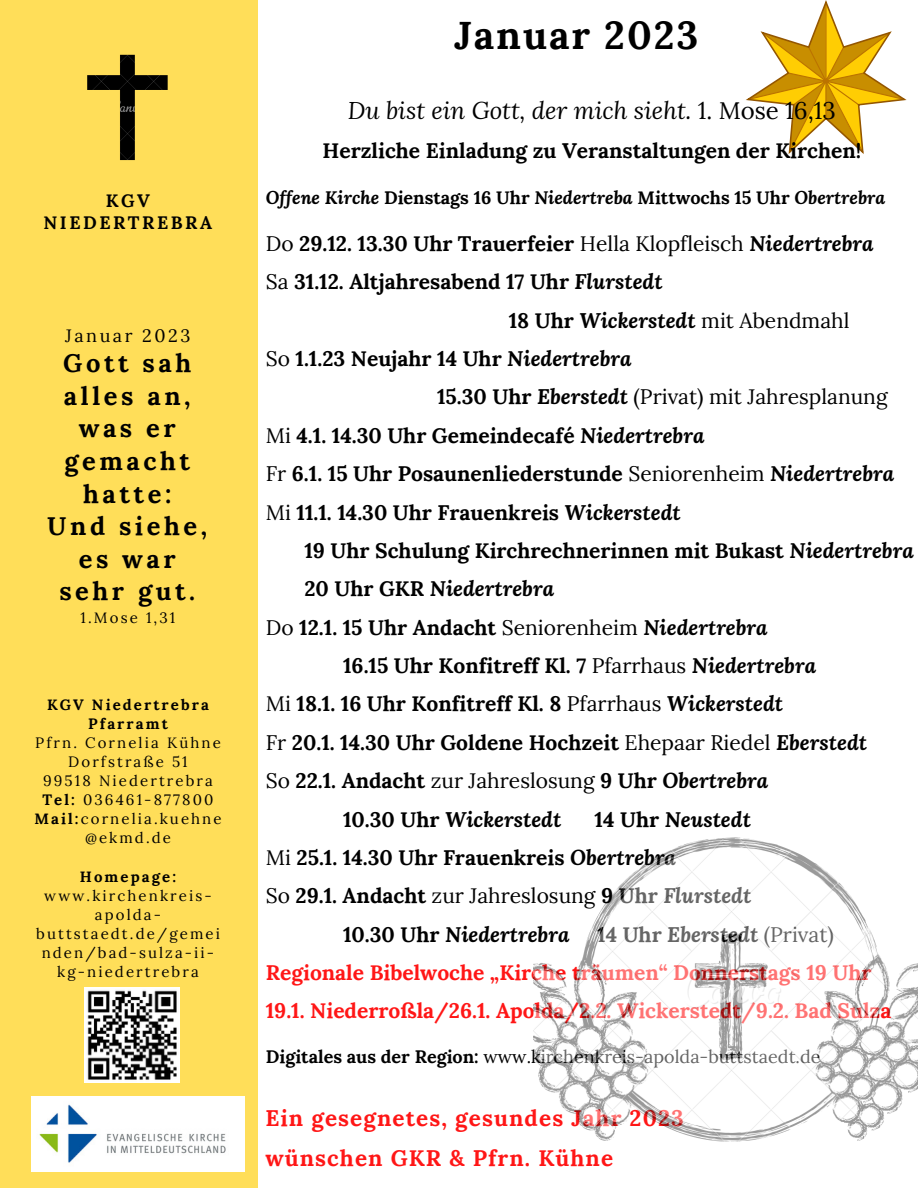
<style>
.page{position:relative;width:918px;height:1188px;background:#fff}
.page>*{position:absolute;margin:0;border:0;box-sizing:border-box;transform-origin:0 0}
.t1{font:700 39px "Lora";letter-spacing:.05em;color:#000}
.t2{font:700 25.5px/32.7px "Lora";letter-spacing:.14em;color:#000;text-align:center}
.t3{font:italic 24px "Lora";color:#000}
.t4{font:700 22.5px/40.5px "Lora";letter-spacing:.05em;color:#ff1616}
.t5{font:700 21px "Lora";color:#000}
.t6{font:21px "Lora";color:#000}
.t7{font:700 21px/38px "Lora";color:#ff1616}
.t8{font:italic 700 21px "Lora";color:#000}
.t9{font:italic 700 18px "Lora";color:#000}
.t10{font:18px "Lora";color:#000}
.t11{font:700 18px/22.5px "Lora";letter-spacing:.14em;color:#000;text-align:center}
.t12{font:18px "Lora";letter-spacing:.14em;color:#000}
.t13{font:15px/19.2px "Lora";letter-spacing:.14em;color:#000;text-align:center}
.t14{font:700 15px/19.2px "Lora";letter-spacing:.14em;color:#000;text-align:center}
.s1{font-weight:700}
.s2{font-style:normal}
.s3{font-weight:400}
.s4{font-style:italic}
.s5{font-weight:700;font-style:italic}
.s6{color:#000}
.s7{font-style:italic;color:#000}
.s8{font-weight:400;color:#000}
</style>
<div class="page">
<svg style="left:746px;top:0;width:161px;height:154px"></svg>
<div style="left:0;top:0;width:258px;height:1188px;background:#ffde59"></div>
<img style="left:87px;top:54px;width:81px;height:107px">
<img style="left:533px;top:837px;width:385px;height:305px">
<img style="left:31px;top:1096px;width:214px;height:76px">
<img style="left:85px;top:988px;width:94px;height:94px">
<p class="t11" style="left:43px;top:189px;width:170px">KGV<br>NIEDERTREBRA</p>
<p class="t12" style="left:65px;top:324px;width:127px">Januar 2023</p>
<p class="t2" style="left:47px;top:346px;width:161px">Gott sah alles an, was er gemacht hatte:<br>Und siehe, es war sehr gut.</p>
<p class="t13" style="left:81px;top:608px;width:96px">1.Mose 1,31</p>
<p class="t14" style="left:47px;top:694px;width:163px">KGV Niedertrebra<br>Pfarramt</p>
<p class="t13" style="left:35px;top:733px;width:189px">Pfrn. Cornelia Kühne<br>Dorfstraße 51<br>99518 Niedertrebra<br><span class="s1">Tel:</span> 036461-877800<br><span class="s1">Mail:</span>cornelia.kuehne @ekmd.de</p>
<p class="t14" style="left:80px;top:867px;width:98px">Homepage:</p>
<p class="t13" style="left:36px;top:886px;width:185px">www.kirchenkreis&shy;apolda&shy;buttstaedt.de/gemei nden/bad-sulza-ii&shy;kg-niedertrebra</p>
<h1 class="t1" style="left:454px;top:9px;width:245px">Januar 2023</h1>
<p class="t3" style="left:348px;top:94px;width:490px">Du bist ein Gott, der mich sieht. <span class="s2">1. Mose 16,13</span></p>
<p class="t5" style="left:323px;top:137px;width:540px">Herzliche Einladung zu Veranstaltungen der Kirchen!</p>
<p class="t9" style="left:266px;top:185px;width:621px">Offene Kirche <span class="s2">Dienstags 16 Uhr</span> Niedertreba <span class="s2">Mittwochs 15 Uhr</span> Obertrebra</p>
<p class="t5" style="left:266px;top:230px;width:610px"><span class="s3">Do</span> 29.12. 13.30 Uhr Trauerfeier <span class="s3">Hella Klopfleisch</span> <span class="s4">Niedertrebra</span></p>
<p class="t5" style="left:266px;top:268px;width:398px"><span class="s3">Sa</span> 31.12. Altjahresabend 17 Uhr <span class="s4">Flurstedt</span></p>
<p class="t6" style="left:509px;top:307px;width:342px"><span class="s1">18 Uhr</span> <span class="s5">Wickerstedt</span> mit Abendmahl</p>
<p class="t5" style="left:266px;top:345px;width:367px"><span class="s3">So</span> 1.1.23 Neujahr 14 Uhr <span class="s4">Niedertrebra</span></p>
<p class="t6" style="left:437px;top:383px;width:452px"><span class="s1">15.30 Uhr</span> <span class="s5">Eberstedt</span> (Privat) mit Jahresplanung</p>
<p class="t5" style="left:266px;top:422px;width:440px"><span class="s3">Mi</span> 4.1. 14.30 Uhr Gemeindecafé <span class="s4">Niedertrebra</span></p>
<p class="t5" style="left:266px;top:460px;width:630px"><span class="s3">Fr</span> 6.1. 15 Uhr Posaunenliederstunde <span class="s3">Seniorenheim</span> <span class="s4">Niedertrebra</span></p>
<p class="t5" style="left:266px;top:498px;width:417px"><span class="s3">Mi</span> 11.1. 14.30 Uhr Frauenkreis <span class="s4">Wickerstedt</span></p>
<p class="t5" style="left:304px;top:537px;width:611px">19 Uhr Schulung Kirchrechnerinnen mit Bukast <span class="s4">Niedertrebra</span></p>
<p class="t8" style="left:304px;top:575px;width:251px"><span class="s2">20 Uhr GKR</span> Niedertrebra</p>
<p class="t5" style="left:266px;top:614px;width:504px"><span class="s3">Do</span> 12.1. 15 Uhr Andacht <span class="s3">Seniorenheim</span> <span class="s4">Niedertrebra</span></p>
<p class="t5" style="left:343px;top:652px;width:475px">16.15 Uhr Konfitreff Kl. 7 <span class="s3">Pfarrhaus</span> <span class="s4">Niedertrebra</span></p>
<p class="t5" style="left:266px;top:690px;width:519px"><span class="s3">Mi</span> 18.1. 16 Uhr Konfitreff Kl. 8 <span class="s3">Pfarrhaus</span> <span class="s4">Wickerstedt</span></p>
<p class="t5" style="left:266px;top:729px;width:603px"><span class="s3">Fr</span> 20.1. 14.30 Uhr Goldene Hochzeit <span class="s3">Ehepaar Riedel</span> <span class="s4">Eberstedt</span></p>
<p class="t6" style="left:266px;top:767px;width:504px">So <span class="s1">22.1. Andacht</span> zur Jahreslosung <span class="s1">9 Uhr</span> <span class="s5">Obertrebra</span></p>
<p class="t8" style="left:343px;top:805px;width:220px"><span class="s2">10.30 Uhr</span> Wickerstedt</p>
<p class="t8" style="left:595px;top:805px;width:158px"><span class="s2">14 Uhr</span> Neustedt</p>
<p class="t5" style="left:266px;top:844px;width:412px"><span class="s3">Mi</span> 25.1. 14.30 Uhr Frauenkreis <span class="s4">Obertrebra</span></p>
<p class="t6" style="left:266px;top:882px;width:487px">So <span class="s1">29.1. Andacht</span> zur Jahreslosung <span class="s1">9 Uhr</span> <span class="s5">Flurstedt</span></p>
<p class="t8" style="left:343px;top:920px;width:228px"><span class="s2">10.30 Uhr</span> Niedertrebra</p>
<p class="t7" style="left:266px;top:915px;width:627px;text-indent:331px"><span class="s6">14 Uhr</span> <span class="s7">Eberstedt</span> <span class="s8">(Privat)<br></span>Regionale Bibelwoche „Kirche träumen“ Donnerstags 19 Uhr<br>19.1. Niederroßla/26.1. Apolda/2.2. Wickerstedt/9.2. Bad Sulza</p>
<p class="t10" style="left:266px;top:1045px;width:556px"><span class="s1">Digitales aus der Region:</span> www.kirchenkreis-apolda-buttstaedt.de</p>
<p class="t4" style="left:265px;top:1097px;width:420px">Ein gesegnetes, gesundes Jahr 2023 wünschen GKR &amp; Pfrn. Kühne</p>
</div>
